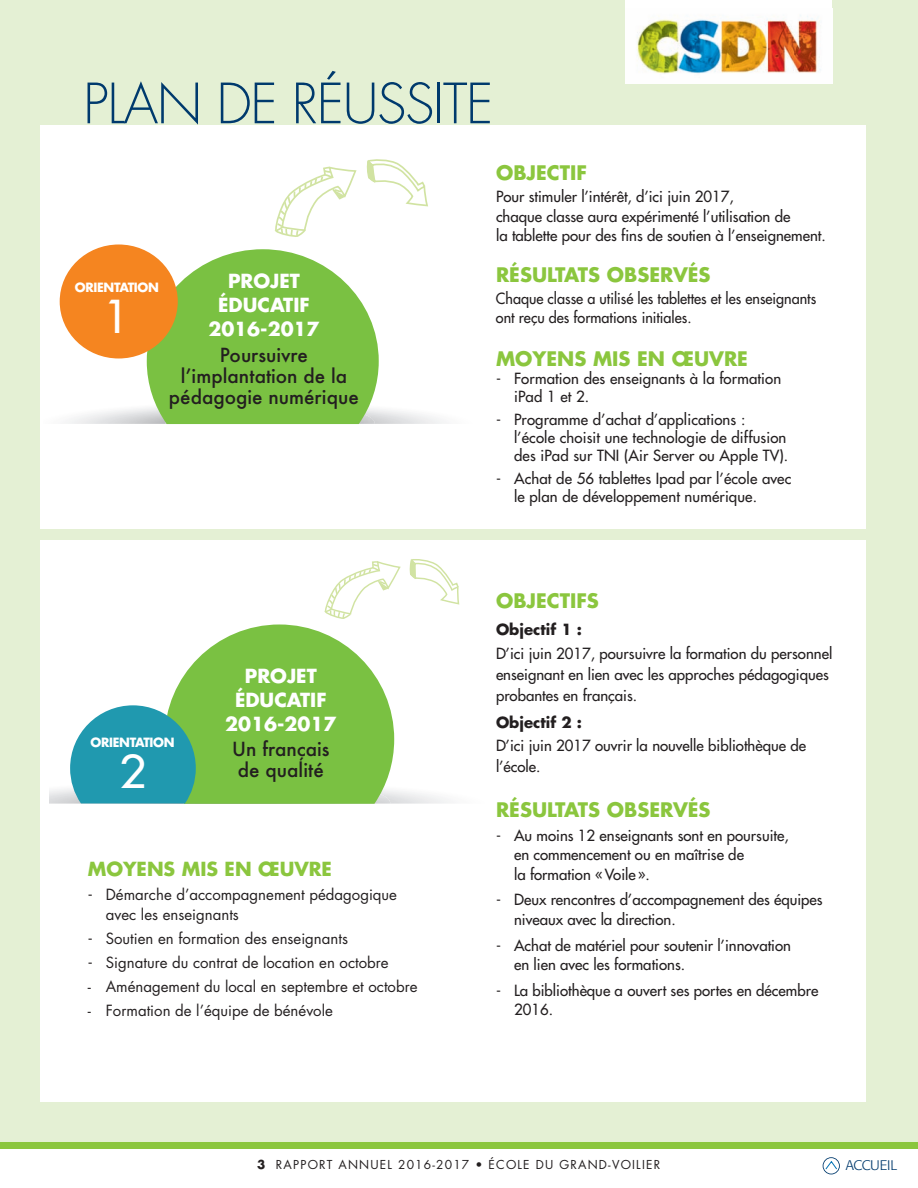
<style>
.page{position:relative;width:918px;height:1188px;background:#fff}
.page>*{position:absolute;margin:0;border:0;box-sizing:border-box;transform-origin:0 0}
.t1{font:300 54px "Futura";letter-spacing:-.025em;color:#003a6d}
.t2{font:44.1px "Futura";color:#fff;scale:1.07 1}
.t3{font:700 19.5px "Futura";color:#8bc63e}
.t4{font:500 18.9px/21.1px "Futura";color:#231f20;text-align:center}
.t5{font:700 18.9px/24.2px "Futura";color:#fff;text-align:center}
.t6{font:700 18.9px "Futura";color:#8bc63e}
.t7{font:15px/19.5px "Futura";color:#231f20}
.t8{font:15px/19.5px "Futura";color:#231f20}
.t9{font:15px/19.5px "Futura";color:#231f20;scale:.96 1}
.t10{font:700 15px "Futura";color:#231f20}
.t11{font:300 13.8px "Formata";letter-spacing:-.02em;color:#003a6d;scale:1.06 1}
.t12{font:700 12.45px "Futura";letter-spacing:-.025em;color:#fff}
.t13{font:12px "Futura";letter-spacing:.1em;color:#231f20}
.s1{font-style:inherit}
.s2{font-weight:700}
</style>
<div class="page">
<div style="left:0;top:0;width:918px;height:1143px;background:#e4f0d4"></div>
<div style="left:0;top:1142px;width:918px;height:7px;background:#8bc63e"></div>
<div style="left:625px;top:0;width:207px;height:83px;background:#fff"></div>
<img style="left:637px;top:15px;width:184px;height:59px">
<div style="left:40px;top:125px;width:826px;height:404px;background:#fff"></div>
<div style="left:40px;top:540px;width:826px;height:561px;background:#fff"></div>
<svg style="left:59px;top:159px;width:385px;height:265px"></svg>
<svg style="left:50px;top:559px;width:410px;height:245px"></svg>
<div style="left:823px;top:1157px;width:17px;height:17px;border:2px solid #003a6d;border-radius:50%"></div>
<svg style="left:825px;top:1160px;width:13px;height:10px"></svg>
<h1 class="t1" style="left:83px;top:79px;width:412px">PLAN DE RÉUSSITE</h1>
<p class="t12" style="left:75px;top:281px;width:86px">ORIENTATION</p>
<h2 class="t2" style="left:103px;top:295px;width:27px">1</h2>
<p class="t5" style="left:208px;top:271px;width:113px">PROJET<br>ÉDUCATIF<br>2016-2017</p>
<p class="t4" style="left:169px;top:345px;width:192px">Poursuivre l’implantation de la pédagogie numérique</p>
<p class="t12" style="left:91px;top:737px;width:86px">ORIENTATION</p>
<h2 class="t2" style="left:119px;top:750px;width:27px">2</h2>
<p class="t5" style="left:225px;top:665px;width:113px">PROJET<br>ÉDUCATIF<br>2016-2017</p>
<p class="t4" style="left:232px;top:739px;width:99px;text-align:left">Un français de qualité</p>
<p class="t6" style="left:88px;top:860px;width:246px">MOYENS MIS EN ŒUVRE</p>
<p class="t8" style="left:106px;top:886px;width:293px;text-indent:-18px"><span class="s1">-</span> Démarche d’accompagnement pédagogique avec les enseignants</p>
<p class="t8" style="left:88px;top:930px;width:262px"><span class="s1">-</span> Soutien en formation des enseignants</p>
<p class="t8" style="left:88px;top:954px;width:302px"><span class="s1">-</span> Signature du contrat de location en octobre</p>
<p class="t8" style="left:88px;top:978px;width:331px">- Aménagement du local en septembre et octobre</p>
<p class="t8" style="left:88px;top:1002px;width:247px">- Formation de l’équipe de bénévole</p>
<h3 class="t3" style="left:496px;top:164px;width:92px">OBJECTIF</h3>
<p class="t7" style="left:496px;top:188px;width:331px">Pour stimuler l’intérêt, d’ici juin 2017,<br>chaque classe aura expérimenté l’utilisation de<br>la tablette pour des fins de soutien à l’enseignement.</p>
<h3 class="t3" style="left:496px;top:266px;width:216px">RÉSULTATS OBSERVÉS</h3>
<p class="t9" style="left:496px;top:290px;width:335px">Chaque classe a utilisé les tablettes et les enseignants ont reçu des formations initiales.</p>
<h3 class="t3" style="left:496px;top:350px;width:253px">MOYENS MIS EN ŒUVRE</h3>
<p class="t7" style="left:514px;top:371px;width:269px;line-height:18px;text-indent:-18px">- Formation des enseignants à la formation iPad 1 et 2.</p>
<p class="t7" style="left:514px;top:412px;width:276px;line-height:18px;text-indent:-18px">- Programme d’achat d’applications : l’école choisit une technologie de diffusion des iPad sur TNI (Air Server ou Apple TV).</p>
<p class="t7" style="left:514px;top:471px;width:279px;line-height:18px;text-indent:-18px">- Achat de 56 tablettes Ipad par l’école avec le plan de développement numérique.</p>
<h3 class="t3" style="left:496px;top:592px;width:104px">OBJECTIFS</h3>
<p class="t10" style="left:496px;top:623px;width:87px">Objectif 1 :</p>
<p class="t7" style="left:496px;top:644px;width:338px;line-height:21px">D’ici juin 2017, poursuivre la formation du personnel enseignant en lien avec les approches pédagogiques probantes en français.</p>
<p class="t10" style="left:496px;top:715px;width:87px">Objectif 2 :</p>
<p class="t7" style="left:496px;top:736px;width:312px;line-height:21px">D’ici juin 2017 ouvrir la nouvelle bibliothèque de l’école.</p>
<h3 class="t3" style="left:496px;top:800px;width:216px">RÉSULTATS OBSERVÉS</h3>
<p class="t7" style="left:514px;top:827px;width:276px;text-indent:-18px">- Au moins 12 enseignants sont en poursuite, en commencement ou en maîtrise de<br>la formation «Voile».</p>
<p class="t7" style="left:514px;top:891px;width:310px;text-indent:-18px">- Deux rencontres d’accompagnement des équipes niveaux avec la direction.</p>
<p class="t7" style="left:514px;top:936px;width:278px;text-indent:-18px">- Achat de matériel pour soutenir l’innovation en lien avec les formations.</p>
<p class="t7" style="left:514px;top:981px;width:306px;text-indent:-18px">- La bibliothèque a ouvert ses portes en décembre<br>2016.</p>
<p class="t13" style="left:257px;top:1159px;width:405px"><span class="s2">3</span> RAPPORT ANNUEL 2016-2017 • ÉCOLE DU GRAND-VOILIER</p>
<p class="t11" style="left:846px;top:1159px;width:50px">ACCUEIL</p>
</div>
